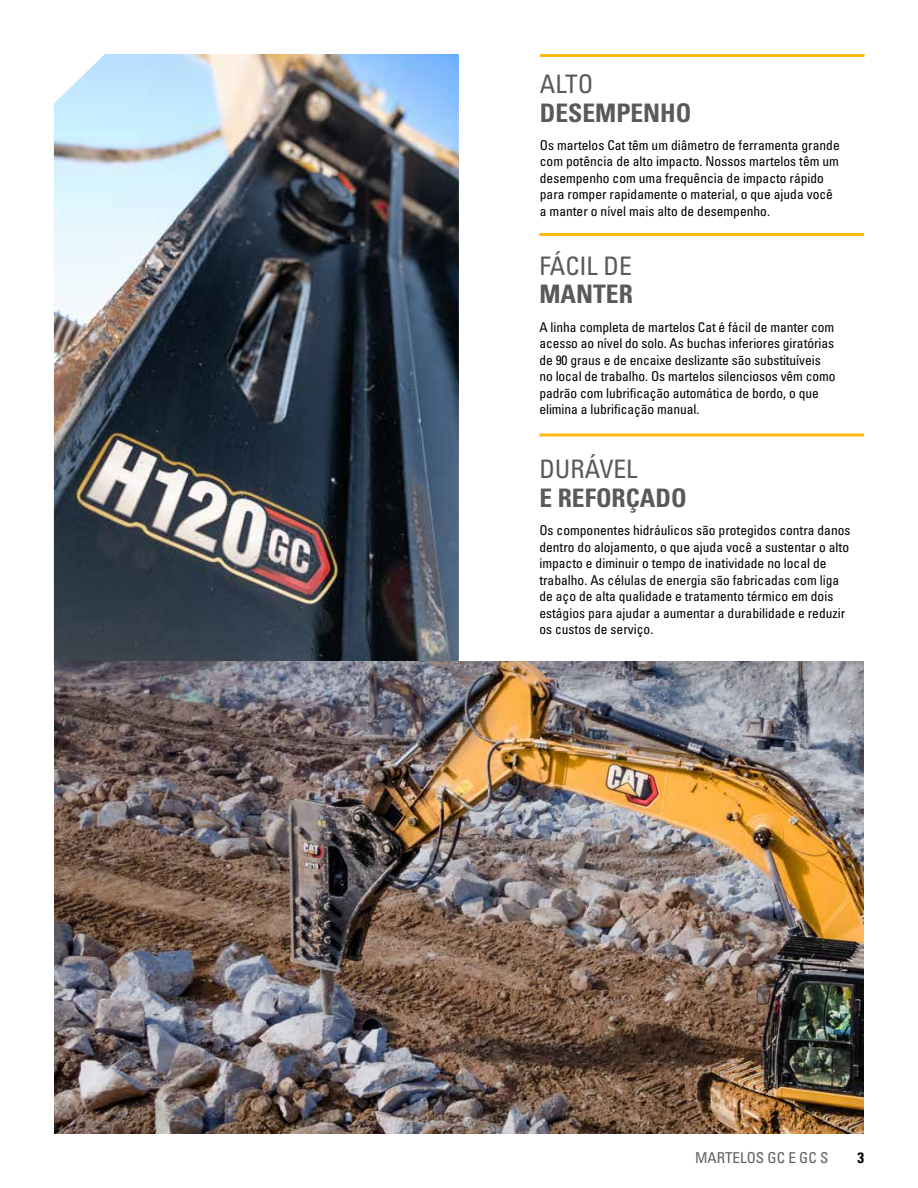
<style>
.page{position:relative;width:918px;height:1188px;background:#fff}
.page>*{position:absolute;margin:0;border:0;box-sizing:border-box;transform-origin:0 0}
.t1{font:25.5px "Univers LTCYR 67 Bold Cond";color:#58595b}
.t2{font:condensed 25.5px "Univers LTCYR 57";color:#58595b}
.t3{font:condensed 15px "Univers LTCYR 57";color:#5e6263}
.t4{font:15px "Univers LTCYR 67 Bold Cond";color:#000}
.t5{font:condensed 13.5px/16.5px "Univers LTCYR 57";color:#000}
</style>
<div class="page">
<img style="left:54px;top:54px;width:405px;height:607px">
<img style="left:54px;top:661px;width:810px;height:472px">
<hr style="left:539px;top:233px;width:325px;height:3px;background:#fdba12">
<hr style="left:539px;top:434px;width:325px;height:3px;background:#fdba12">
<hr style="left:540px;top:54px;width:325px;height:3px;background:#fdba12">
<h1 class="t2" style="left:540px;top:68px;width:55px">ALTO</h1>
<h1 class="t1" style="left:540px;top:97px;width:153px">DESEMPENHO</h1>
<p class="t5" style="left:540px;top:137px;width:301px">Os martelos Cat têm um diâmetro de ferramenta grande com potência de alto impacto. Nossos martelos têm um desempenho com uma frequência de impacto rápido para romper rapidamente o material, o que ajuda você a manter o nível mais alto de desempenho.</p>
<h1 class="t2" style="left:539px;top:250px;width:94px">FÁCIL DE</h1>
<h1 class="t1" style="left:539px;top:279px;width:95px">MANTER</h1>
<p class="t5" style="left:539px;top:318px;width:298px">A linha completa de martelos Cat é fácil de manter com acesso ao nível do solo. As buchas inferiores giratórias de 90 graus e de encaixe deslizante são substituíveis no local de trabalho. Os martelos silenciosos vêm como padrão com lubrificação automática de bordo, o que elimina a lubrificação manual.</p>
<h1 class="t2" style="left:539px;top:453px;width:100px">DURÁVEL</h1>
<h1 class="t1" style="left:539px;top:482px;width:149px">E REFORÇADO</h1>
<p class="t5" style="left:539px;top:522px;width:313px">Os componentes hidráulicos são protegidos contra danos dentro do alojamento, o que ajuda você a sustentar o alto impacto e diminuir o tempo de inatividade no local de trabalho. As células de energia são fabricadas com liga de aço de alta qualidade e tratamento térmico em dois estágios para ajudar a aumentar a durabilidade e reduzir os custos de serviço.</p>
<p class="t3" style="left:695px;top:1148px;width:135px">MARTELOS GC E GC S</p>
<p class="t4" style="left:857px;top:1148px;width:8px">3</p>
</div>
